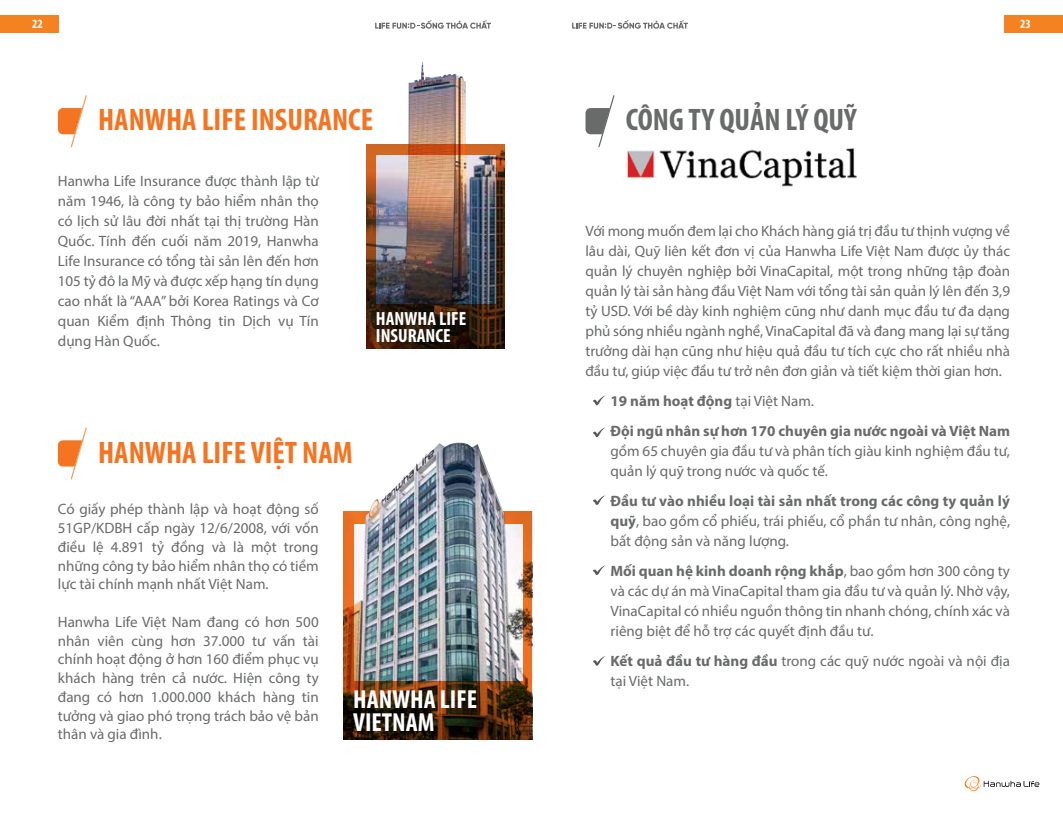
<style>
.page{position:relative;width:1063px;height:815px;background:#fff}
.page>*{position:absolute;margin:0;border:0;box-sizing:border-box;transform-origin:0 0}
.t1{font:700 condensed 31.25px "Myriad Pro";color:#f47421}
.t2{font:700 condensed 31.25px "Myriad Pro";color:#696b6b}
.t3{font:700 condensed 26.25px/22.9px "Myriad Pro";color:#fff}
.t4{font:700 condensed 19.12px/16.8px "Myriad Pro";color:#fff}
.t5{font:15px/20px "Myriad Pro";color:#696b6b;text-align:justify}
.t6{font:700 15px/30px "Myriad Pro";color:#696b6b}
.t7{font:700 condensed 12.5px "Myriad Pro";color:#fff}
.s1{font-weight:400}
.s2{font-weight:700}
</style>
<div class="page">
<svg style="left:964px;top:777px;width:76px;height:14px"></svg>
<hr style="left:959px;top:776px;width:86px;height:1px;background:#35c5ef">
<hr style="left:959px;top:791px;width:86px;height:1px;background:#35c5ef">
<hr style="left:959px;top:797px;width:86px;height:1px;background:#35c5ef">
<div style="left:0;top:15px;width:59px;height:18px;background:#f58220"></div>
<div style="left:1004px;top:15px;width:59px;height:18px;background:#f58220"></div>
<svg style="left:375px;top:20px;width:116px;height:9px"></svg>
<svg style="left:572px;top:20px;width:116px;height:9px"></svg>
<svg style="left:344px;top:511px;width:188px;height:228px;background:#623210"></svg>
<img style="left:362px;top:443px;width:148px;height:81px">
<img style="left:354px;top:524px;width:168px;height:157px">
<img style="left:408px;top:62px;width:58px;height:82px">
<svg style="left:366px;top:144px;width:139px;height:205px;background:#562e13"></svg>
<img style="left:377px;top:156px;width:119px;height:148px">
<svg style="left:58px;top:95px;width:29px;height:53px"></svg>
<svg style="left:58px;top:427px;width:29px;height:53px"></svg>
<img style="left:627px;top:148px;width:230px;height:39px">
<svg style="left:586px;top:95px;width:29px;height:52px"></svg>
<svg style="left:593px;top:395px;width:13px;height:10px"></svg>
<svg style="left:593px;top:427px;width:13px;height:10px"></svg>
<svg style="left:593px;top:495px;width:13px;height:10px"></svg>
<svg style="left:593px;top:565px;width:13px;height:10px"></svg>
<svg style="left:593px;top:656px;width:13px;height:10px"></svg>
<p class="t7" style="left:32px;top:16px;width:12px">22</p>
<p class="t7" style="left:1020px;top:16px;width:12px">23</p>
<h1 class="t1" style="left:98px;top:100px;width:276px">HANWHA LIFE INSURANCE</h1>
<p class="t5" style="left:58px;top:170px;width:262px">Hanwha Life Insurance được thành lập từ năm 1946, là công ty bảo hiểm nhân thọ có lịch sử lâu đời nhất tại thị trường Hàn Quốc. Tính đến cuối năm 2019, Hanwha Life Insurance có tổng tài sản lên đến hơn 105 tỷ đô la Mỹ và được xếp hạng tín dụng cao nhất là “AAA” bởi Korea Ratings và Cơ quan Kiểm định Thông tin Dịch vụ Tín dụng Hàn Quốc.</p>
<p class="t4" style="left:376px;top:310px;width:92px">HANWHA LIFE<br>INSURANCE</p>
<h1 class="t1" style="left:98px;top:433px;width:256px">HANWHA LIFE VIỆT NAM</h1>
<p class="t5" style="left:58px;top:500px;width:262px;line-height:18.8px">Có giấy phép thành lập và hoạt động số 51GP/KDBH cấp ngày 12/6/2008, với vốn điều lệ 4.891 tỷ đồng và là một trong những công ty bảo hiểm nhân thọ có tiềm lực tài chính mạnh nhất Việt Nam.</p>
<p class="t5" style="left:58px;top:612px;width:262px;line-height:18.8px">Hanwha Life Việt Nam đang có hơn 500 nhân viên cùng hơn 37.000 tư vấn tài chính hoạt động ở hơn 160 điểm phục vụ khách hàng trên cả nước. Hiện công ty đang có hơn 1.000.000 khách hàng tin tưởng và giao phó trọng trách bảo vệ bản thân và gia đình.</p>
<h2 class="t3" style="left:353px;top:688px;width:125px">HANWHA LIFE<br>VIETNAM</h2>
<h1 class="t2" style="left:626px;top:100px;width:233px">CÔNG TY QUẢN LÝ QUỸ</h1>
<p class="t5" style="left:586px;top:221px;width:426px">Với mong muốn đem lại cho Khách hàng giá trị đầu tư thịnh vượng về lâu dài, Quỹ liên kết đơn vị của Hanwha Life Việt Nam được ủy thác quản lý chuyên nghiệp bởi VinaCapital, một trong những tập đoàn quản lý tài sản hàng đầu Việt Nam với tổng tài sản quản lý lên đến 3,9 tỷ USD. Với bề dày kinh nghiệm cũng như danh mục đầu tư đa dạng phủ sóng nhiều ngành nghề, VinaCapital đã và đang mang lại sự tăng trưởng dài hạn cũng như hiệu quả đầu tư tích cực cho rất nhiều nhà đầu tư, giúp việc đầu tư trở nên đơn giản và tiết kiệm thời gian hơn.</p>
<p class="t6" style="left:611px;top:385px;width:401px">19 năm hoạt động <span class="s1">tại Việt Nam.<br></span>Đội ngũ nhân sự hơn 170 chuyên gia nước ngoài và Việt Nam</p>
<p class="t5" style="left:611px;top:441px;width:401px">gồm 65 chuyên gia đầu tư và phân tích giàu kinh nghiệm đầu tư, quản lý quỹ trong nước và quốc tế.</p>
<p class="t5" style="left:611px;top:491px;width:401px"><span class="s2">Đầu tư vào nhiều loại tài sản nhất trong các công ty quản lý quỹ</span>, bao gồm cổ phiếu, trái phiếu, cổ phần tư nhân, công nghệ, bất động sản và năng lượng.</p>
<p class="t5" style="left:611px;top:561px;width:401px"><span class="s2">Mối quan hệ kinh doanh rộng khắp</span>, bao gồm hơn 300 công ty và các dự án mà VinaCapital tham gia đầu tư và quản lý. Nhờ vậy, VinaCapital có nhiều nguồn thông tin nhanh chóng, chính xác và riêng biệt để hỗ trợ các quyết định đầu tư.</p>
<p class="t5" style="left:611px;top:651px;width:401px"><span class="s2">Kết quả đầu tư hàng đầu</span> trong các quỹ nước ngoài và nội địa tại Việt Nam.</p>
</div>
